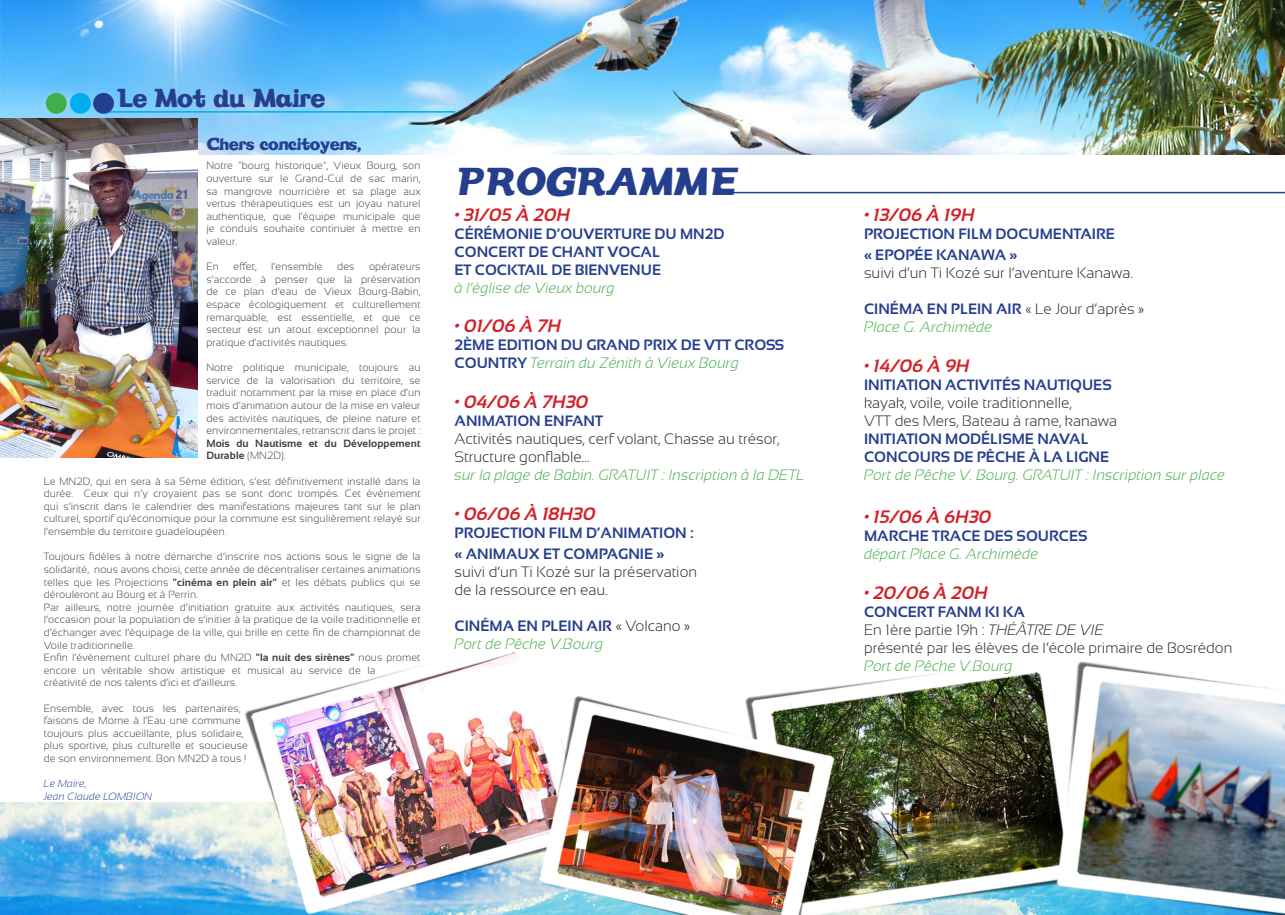
<style>
.page{position:relative;width:1285px;height:915px;background:#fff}
.page>*{position:absolute;margin:0;border:0;box-sizing:border-box;transform-origin:0 0}
.t1{font:italic 40.5px "Vintage";color:#253f8e}
.t2{font:27px "Vintage";letter-spacing:-.02em;color:#253f8e}
.t3{font:italic 700 18px "Sansation";color:#d1232a}
.t4{font:18px "Vintage";letter-spacing:-.02em;color:#253f8e}
.t5{font:700 15px/18px "Sansation";color:#253f8e}
.t6{font:300 15px/18px "Sansation";color:#231f20}
.t7{font:italic 300 15px "Sansation";color:#40ae49}
.t8{font:300 10.5px/12.6px "Sansation";letter-spacing:.01em;color:#3e3e3f;text-align:justify}
.t9{font:700 10.5px/12.6px "Sansation";letter-spacing:.01em;color:#3e3e3f}
.t10{font:italic 300 10.5px "Sansation";letter-spacing:.01em;color:#253f8e}
.s1{font-weight:300}
.s2{font-weight:700}
.s3{font-weight:300;font-style:italic;color:#40ae49}
.s4{font-weight:300;color:#231f20}
.s5{font-style:italic}
</style>
<div class="page">
<img style="left:0;top:0;width:1284px;height:154px">
<img style="left:0;top:802px;width:221px;height:112px">
<img style="left:221px;top:651px;width:1063px;height:263px">
<hr style="left:108px;top:111px;width:347px;height:2px;background:#00aeef">
<div style="left:93px;top:93px;width:21px;height:21px;background:#253f8e;border-radius:50%"></div>
<div style="left:70px;top:93px;width:21px;height:21px;background:#00aeef;border-radius:50%"></div>
<div style="left:46px;top:93px;width:21px;height:21px;background:#40ae49;border-radius:50%"></div>
<img style="left:0;top:118px;width:198px;height:339px">
<hr style="left:731px;top:192px;width:553px;height:1px;background:#253f8e">
<p class="t2" style="left:117px;top:81px;width:209px">Le Mot du Maire</p>
<p class="t4" style="left:206px;top:133px;width:158px">Chers concitoyens,</p>
<p class="t8" style="left:206px;top:159px;width:216px">Notre "bourg historique", Vieux Bourg, son ouverture sur le Grand-Cul de sac marin, sa mangrove nourricière et sa plage aux vertus thérapeutiques est un joyau naturel authentique, que l’équipe municipale que je conduis souhaite continuer à mettre en valeur.</p>
<p class="t8" style="left:206px;top:260px;width:14px">En</p>
<p class="t8" style="left:233px;top:260px;width:25px">effet,</p>
<p class="t8" style="left:271px;top:260px;width:53px">l’ensemble</p>
<p class="t8" style="left:337px;top:260px;width:19px">des</p>
<p class="t8" style="left:206px;top:260px;width:216px;text-indent:163px">opérateurs s’accorde à penser que la préservation de ce plan d’eau de Vieux Bourg-Babin, espace écologiquement et culturellement remarquable, est essentielle, et que ce secteur est un atout exceptionnel pour la pratique d’activités nautiques.</p>
<p class="t8" style="left:206px;top:361px;width:216px">Notre politique municipale, toujours au service de la valorisation du territoire, se traduit notamment par la mise en place d’un mois d’animation autour de la mise en valeur des activités nautiques, de pleine nature et environnementales, retranscrit dans le projet :</p>
<p class="t9" style="left:206px;top:436px;width:215px">Mois du Nautisme et du Développement<br>Durable <span class="s1">(MN2D).</span></p>
<p class="t8" style="left:44px;top:474px;width:378px">Le MN2D, qui en sera à sa 5ème édition, s’est définitivement installé dans la durée. Ceux qui n’y croyaient pas se sont donc trompés. Cet évènement qui s’inscrit dans le calendrier des manifestations majeures tant sur le plan culturel, sportif qu’économique pour la commune est singulièrement relayé sur l’ensemble du territoire guadeloupéen.</p>
<p class="t8" style="left:44px;top:550px;width:378px">Toujours fidèles à notre démarche d’inscrire nos actions sous le signe de la solidarité, nous avons choisi, cette année de décentraliser certaines animations telles que les Projections <span class="s2">"cinéma en plein air"</span> et les débats publics qui se dérouleront au Bourg et à Perrin.</p>
<p class="t8" style="left:44px;top:600px;width:378px">Par ailleurs, notre journée d’initiation gratuite aux activités nautiques, sera l’occasion pour la population de s’initier à la pratique de la voile traditionnelle et d’échanger avec l’équipage de la ville, qui brille en cette fin de championnat de Voile traditionnelle.</p>
<p class="t8" style="left:44px;top:651px;width:378px;text-align:left">Enfin l’évènement culturel phare du MN2D <span class="s2">"la nuit des sirènes"</span> nous promet encore un véritable show artistique et musical au service de la créativité de nos talents d’ici et d’ailleurs.</p>
<p class="t8" style="left:44px;top:701px;width:206px;text-align:left">Ensemble, avec tous les partenaires, faisons de Morne à l’Eau une commune toujours plus accueillante, plus solidaire, plus sportive, plus culturelle et soucieuse de son environnement. Bon MN2D à tous !</p>
<p class="t10" style="left:44px;top:777px;width:44px">Le Maire,</p>
<p class="t10" style="left:44px;top:790px;width:110px">Jean Claude LOMBION</p>
<p class="t1" style="left:455px;top:156px;width:289px">PROGRAMME</p>
<p class="t3" style="left:454px;top:204px;width:117px">• 31/05 À 20H</p>
<p class="t5" style="left:454px;top:224px;width:271px">CÉRÉMONIE D’OUVERTURE DU MN2D</p>
<p class="t5" style="left:454px;top:242px;width:207px">CONCERT DE CHANT VOCAL</p>
<p class="t5" style="left:454px;top:260px;width:208px">ET COCKTAIL DE BIENVENUE</p>
<p class="t7" style="left:454px;top:279px;width:162px">à l’église de Vieux bourg</p>
<p class="t3" style="left:454px;top:316px;width:108px">• 01/06 À 7H</p>
<p class="t5" style="left:454px;top:336px;width:331px">2ÈME EDITION DU GRAND PRIX DE VTT CROSS<br>COUNTRY <span class="s3">Terrain du Zénith à Vieux Bourg</span></p>
<p class="t3" style="left:454px;top:391px;width:135px">• 04/06 À 7H30</p>
<p class="t5" style="left:454px;top:411px;width:150px">ANIMATION ENFANT</p>
<p class="t6" style="left:454px;top:429px;width:326px">Activités nautiques, cerf volant, Chasse au trésor,</p>
<p class="t6" style="left:454px;top:447px;width:136px">Structure gonflable…</p>
<p class="t7" style="left:454px;top:466px;width:351px">sur la plage de Babin. GRATUIT : Inscription à la DETL</p>
<p class="t3" style="left:454px;top:503px;width:143px">• 06/06 À 18H30</p>
<p class="t5" style="left:454px;top:523px;width:240px">PROJECTION FILM D’ANIMATION :</p>
<p class="t5" style="left:454px;top:545px;width:211px">« ANIMAUX ET COMPAGNIE »</p>
<p class="t6" style="left:454px;top:563px;width:244px">suivi d’un Ti Kozé sur la préservation de la ressource en eau.</p>
<p class="t5" style="left:454px;top:617px;width:237px">CINÉMA EN PLEIN AIR <span class="s4">« Volcano »</span></p>
<p class="t7" style="left:454px;top:635px;width:150px">Port de Pêche V.Bourg</p>
<p class="t3" style="left:863px;top:204px;width:112px">• 13/06 À 19H</p>
<p class="t5" style="left:863px;top:224px;width:252px">PROJECTION FILM DOCUMENTAIRE</p>
<p class="t5" style="left:863px;top:246px;width:155px">« EPOPÉE KANAWA »</p>
<p class="t6" style="left:863px;top:264px;width:270px">suivi d’un Ti Kozé sur l’aventure Kanawa.</p>
<p class="t5" style="left:863px;top:300px;width:282px">CINÉMA EN PLEIN AIR <span class="s4">« Le Jour d’après »</span></p>
<p class="t7" style="left:863px;top:318px;width:130px">Place G. Archimède</p>
<p class="t3" style="left:863px;top:355px;width:107px">• 14/06 À 9H</p>
<p class="t5" style="left:863px;top:375px;width:249px">INITIATION ACTIVITÉS NAUTIQUES</p>
<p class="t6" style="left:863px;top:393px;width:209px">kayak, voile, voile traditionnelle,</p>
<p class="t6" style="left:863px;top:411px;width:254px">VTT des Mers, Bateau à rame, kanawa</p>
<p class="t5" style="left:863px;top:429px;width:362px">INITIATION MODÉLISME NAVAL<br>CONCOURS DE PÊCHE À LA LIGNE<br><span class="s3">Port de Pêche V. Bourg. GRATUIT : Inscription sur place</span></p>
<p class="t3" style="left:863px;top:506px;width:129px">• 15/06 À 6H30</p>
<p class="t5" style="left:863px;top:527px;width:225px">MARCHE TRACE DES SOURCES</p>
<p class="t7" style="left:863px;top:545px;width:176px">départ Place G. Archimède</p>
<p class="t3" style="left:863px;top:582px;width:125px">• 20/06 À 20H</p>
<p class="t5" style="left:863px;top:602px;width:162px">CONCERT FANM KI KA</p>
<p class="t6" style="left:863px;top:620px;width:370px">En 1ère partie 19h : <span class="s5">THÉÂTRE DE VIE<br></span>présenté par les élèves de l’école primaire de Bosrédon</p>
<p class="t7" style="left:863px;top:657px;width:150px">Port de Pêche V.Bourg</p>
</div>
